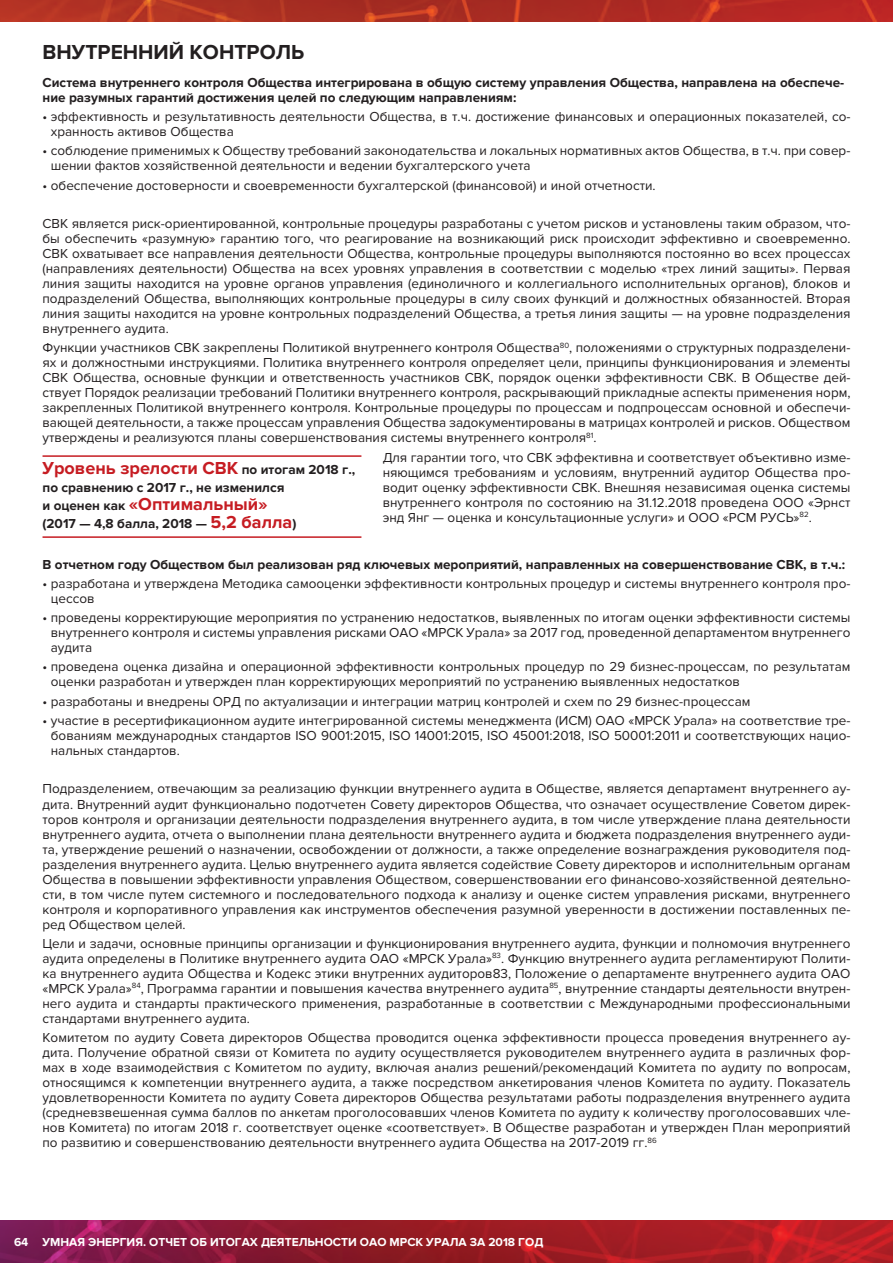
<style>
.page{position:relative;width:893px;height:1263px;background:#fff}
.page>*{position:absolute;margin:0;border:0;box-sizing:border-box;transform-origin:0 0}
.podzagl{font:700 21px "Proxima Nova";color:#231f20}
.text{font:700 18px "Proxima Nova";color:#c61c22}
.text-2{font:13.5px/15px "Proxima Nova";color:#231f20;text-align:justify}
.bold{font:700 13.5px/15px "Proxima Nova";color:#231f20}
.text-3{font:700 13.5px "Proxima Nova";color:#231f20}
.t1{font:700 12px "Proxima Nova";color:#fff}
.s1{font-size:13.5px;color:#231f20}
.s2{font-size:18px;color:#c61c22}
</style>
<div class="page">
<img style="left:0;top:1220px;width:893px;height:43px">
<img style="left:0;top:0;width:893px;height:21px">
<hr style="left:43px;top:455px;width:318px;height:2px;background:#c61c22">
<hr style="left:43px;top:536px;width:318px;height:2px;background:#c61c22">
<p class="podzagl" style="left:43px;top:40px;width:263px">ВНУТРЕННИЙ КОНТРОЛЬ</p>
<p class="bold" style="left:43px;top:75px;width:803px">Система внутреннего контроля Общества интегрирована в общую систему управления Общества, направлена на обеспече&shy;ние разумных гарантий достижения целей по следующим направлениям:</p>
<p class="text-2" style="left:51px;top:109px;width:801px;text-indent:-8px">• эффективность и результативность деятельности Общества, в т.ч. достижение финансовых и операционных показателей, со&shy;хранность активов Общества</p>
<p class="text-2" style="left:51px;top:144px;width:801px;text-indent:-8px">• соблюдение применимых к Обществу требований законодательства и локальных нормативных актов Общества, в т.ч. при совер&shy;шении фактов хозяйственной деятельности и ведении бухгалтерского учета</p>
<p class="text-2" style="left:43px;top:178px;width:615px">• обеспечение достоверности и своевременности бухгалтерской (финансовой) и иной отчетности.</p>
<p class="text-2" style="left:43px;top:216px;width:809px">СВК является риск-ориентированной, контрольные процедуры разработаны с учетом рисков и установлены таким образом, что&shy;бы обеспечить «разумную» гарантию того, что реагирование на возникающий риск происходит эффективно и своевременно.<br>СВК охватывает все направления деятельности Общества, контрольные процедуры выполняются постоянно во всех процессах (направлениях деятельности) Общества на всех уровнях управления в соответствии с моделью «трех линий защиты». Первая линия защиты находится на уровне органов управления (единоличного и коллегиального исполнительных органов), блоков и подразделений Общества, выполняющих контрольные процедуры в силу своих функций и должностных обязанностей. Вторая линия защиты находится на уровне контрольных подразделений Общества, а третья линия защиты — на уровне подразделения внутреннего аудита.</p>
<p class="text-2" style="left:43px;top:341px;width:809px">Функции участников СВК закреплены Политикой внутреннего контроля Общества<sup>80</sup>, положениями о структурных подразделени&shy;ях и должностными инструкциями. Политика внутреннего контроля определяет цели, принципы функционирования и элементы СВК Общества, основные функции и ответственность участников СВК, порядок оценки эффективности СВК. В Обществе дей&shy;ствует Порядок реализации требований Политики внутреннего контроля, раскрывающий прикладные аспекты применения норм, закрепленных Политикой внутреннего контроля. Контрольные процедуры по процессам и подпроцессам основной и обеспечи&shy;вающей деятельности, а также процессам управления Общества задокументированы в матрицах контролей и рисков. Обществом утверждены и реализуются планы совершенствования системы внутреннего контроля<sup>81</sup>.</p>
<p class="text-2" style="left:383px;top:450px;width:469px">Для гарантии того, что СВК эффективна и соответствует объективно изме&shy;няющимся требованиям и условиям, внутренний аудитор Общества про&shy;водит оценку эффективности СВК. Внешняя независимая оценка системы внутреннего контроля по состоянию на 31.12.2018 проведена ООО «Эрнст энд Янг — оценка и консультационные услуги» и ООО «РСМ РУСЬ»<sup>82</sup>.</p>
<p class="bold" style="left:43px;top:557px;width:804px">В отчетном году Обществом был реализован ряд ключевых мероприятий, направленных на совершенствование СВК, в т.ч.:</p>
<p class="text-2" style="left:51px;top:576px;width:801px;text-indent:-8px">• разработана и утверждена Методика самооценки эффективности контрольных процедур и системы внутреннего контроля про&shy;цессов</p>
<p class="text-2" style="left:51px;top:610px;width:801px;text-indent:-8px">• проведены корректирующие мероприятия по устранению недостатков, выявленных по итогам оценки эффективности системы внутреннего контроля и системы управления рисками ОАО «МРСК Урала» за 2017 год, проведенной департаментом внутреннего аудита</p>
<p class="text-2" style="left:51px;top:660px;width:801px;text-indent:-8px">• проведена оценка дизайна и операционной эффективности контрольных процедур по 29 бизнес-процессам, по результатам оценки разработан и утвержден план корректирующих мероприятий по устранению выявленных недостатков</p>
<p class="text-2" style="left:43px;top:694px;width:709px">• разработаны и внедрены ОРД по актуализации и интеграции матриц контролей и схем по 29 бизнес-процессам</p>
<p class="text-2" style="left:51px;top:713px;width:801px;text-indent:-8px">• участие в ресертификационном аудите интегрированной системы менеджмента (ИСМ) ОАО «МРСК Урала» на соответствие тре&shy;бованиям международных стандартов ISO 9001:2015, ISO 14001:2015, ISO 45001:2018, ISO 50001:2011 и соответствующих нацио&shy;нальных стандартов.</p>
<p class="text-2" style="left:43px;top:782px;width:809px">Подразделением, отвечающим за реализацию функции внутреннего аудита в Обществе, является департамент внутреннего ау&shy;дита. Внутренний аудит функционально подотчетен Совету директоров Общества, что означает осуществление Советом дирек&shy;торов контроля и организации деятельности подразделения внутреннего аудита, в том числе утверждение плана деятельности внутреннего аудита, отчета о выполнении плана деятельности внутреннего аудита и бюджета подразделения внутреннего ауди&shy;та, утверждение решений о назначении, освобождении от должности, а также определение вознаграждения руководителя под&shy;разделения внутреннего аудита. Целью внутреннего аудита является содействие Совету директоров и исполнительным органам Общества в повышении эффективности управления Обществом, совершенствовании его финансово-хозяйственной деятельно&shy;сти, в том числе путем системного и последовательного подхода к анализу и оценке систем управления рисками, внутреннего контроля и корпоративного управления как инструментов обеспечения разумной уверенности в достижении поставленных пе&shy;ред Обществом целей.</p>
<p class="text-2" style="left:43px;top:936px;width:809px">Цели и задачи, основные принципы организации и функционирования внутреннего аудита, функции и полномочия внутреннего аудита определены в Политике внутреннего аудита ОАО «МРСК Урала»<sup>83</sup>. Функцию внутреннего аудита регламентируют Полити&shy;ка внутреннего аудита Общества и Кодекс этики внутренних аудиторов83, Положение о департаменте внутреннего аудита ОАО «МРСК Урала»<sup>84</sup>, Программа гарантии и повышения качества внутреннего аудита<sup>85</sup>, внутренние стандарты деятельности внутрен&shy;него аудита и стандарты практического применения, разработанные в соответствии с Международными профессиональными стандартами внутреннего аудита.</p>
<p class="text-2" style="left:43px;top:1030px;width:809px">Комитетом по аудиту Совета директоров Общества проводится оценка эффективности процесса проведения внутреннего ау&shy;дита. Получение обратной связи от Комитета по аудиту осуществляется руководителем внутреннего аудита в различных фор&shy;мах в ходе взаимодействия с Комитетом по аудиту, включая анализ решений/рекомендаций Комитета по аудиту по вопросам, относящимся к компетенции внутреннего аудита, а также посредством анкетирования членов Комитета по аудиту. Показатель удовлетворенности Комитета по аудиту Совета директоров Общества результатами работы подразделения внутреннего аудита (средневзвешенная сумма баллов по анкетам проголосовавших членов Комитета по аудиту к количеству проголосовавших чле&shy;нов Комитета) по итогам 2018 г. соответствует оценке «соответствует». В Обществе разработан и утвержден План мероприятий по развитию и совершенствованию деятельности внутреннего аудита Общества на 2017-2019 гг.<sup>86</sup></p>
<p class="text" style="left:43px;top:457px;width:314px">Уровень зрелости СВК <span class="s1">по итогам 2018 г.,</span></p>
<p class="text-3" style="left:43px;top:480px;width:243px">по сравнению с 2017 г., не изменился</p>
<p class="text" style="left:43px;top:493px;width:227px"><span class="s1">и оценен как</span> «Оптимальный»</p>
<p class="text-3" style="left:43px;top:516px;width:255px">(2017 — 4,8 балла, 2018 — <span class="s2">5,2 балла</span>)</p>
<p class="t1" style="left:14px;top:1235px;width:16px">64</p>
<p class="t1" style="left:43px;top:1235px;width:502px">УМНАЯ ЭНЕРГИЯ. ОТЧЕТ ОБ ИТОГАХ ДЕЯТЕЛЬНОСТИ ОАО МРСК УРАЛА ЗА 2018 ГОД</p>
</div>
